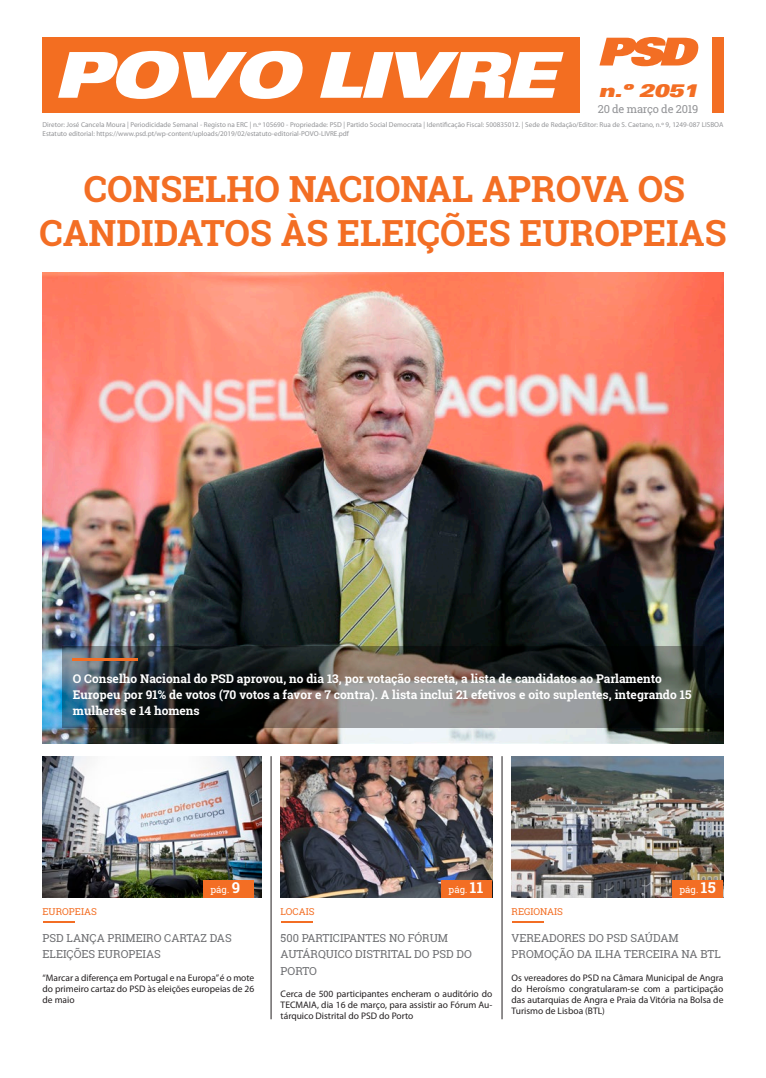
<style>
.page{position:relative;width:766px;height:1078px;background:#fff}
.page>*{position:absolute;margin:0;border:0;box-sizing:border-box;transform-origin:0 0}
.n_texto{font:700 36px/43.2px "Roboto Slab";color:#f36e24;text-align:center}
.t1{font:italic 900 expanded 18px "Univers";color:#f36e24}
.PL_new_destaques_tit{font:700 12px/16px "Roboto Slab";color:#fff}
.PL_new_destaques_tit-2{font:11px/16.5px "Roboto Slab";color:#6c6d70}
.t2{font:11px "Roboto Slab";letter-spacing:-.02em;color:#929396}
.PL_new_destaques_tex{font:9.5px/11px "Myriad Pro";color:#231f20;text-align:justify}
.PL_new_destaques_tex-2{font:9.5px "Roboto Slab";color:#f36e24}
.t3{font:9.5px "Roboto Slab";letter-spacing:.01em;color:#fff}
.t4{font:7.1px/9px "Myriad Pro";color:#929396}
.s1{font-weight:700;font-size:15px}
</style>
<div class="page">
<img style="left:43px;top:272px;width:680px;height:471px">
<img style="left:62px;top:646px;width:642px;height:82px">
<img style="left:43px;top:756px;width:218px;height:141px">
<hr style="left:271px;top:756px;width:1px;height:262px;background:#231f20">
<hr style="left:501px;top:756px;width:1px;height:262px;background:#231f20">
<hr style="left:512px;top:921px;width:32px;height:1px;background:#f36e24">
<img style="left:511px;top:756px;width:212px;height:141px">
<div style="left:672px;top:879px;width:51px;height:18px;background:#f36e24"></div>
<hr style="left:281px;top:921px;width:32px;height:1px;background:#f36e24">
<img style="left:280px;top:756px;width:212px;height:141px">
<div style="left:441px;top:879px;width:51px;height:18px;background:#f36e24"></div>
<div style="left:43px;top:37px;width:536px;height:76px;background:#f36e21"></div>
<div style="left:711px;top:37px;width:12px;height:76px;background:#f36e24"></div>
<svg style="left:58px;top:51px;width:245px;height:48px"></svg>
<svg style="left:320px;top:52px;width:243px;height:46px"></svg>
<svg style="left:599px;top:37px;width:100px;height:29px"></svg>
<hr style="left:43px;top:921px;width:32px;height:1px;background:#f36e24">
<div style="left:203px;top:879px;width:51px;height:18px;background:#f36e24"></div>
<hr style="left:73px;top:658px;width:65px;height:2px;background:#f36e24">
<p class="t1" style="left:598px;top:80px;width:101px">n.º 2051</p>
<p class="t2" style="left:597px;top:101px;width:102px">20 de março de 2019</p>
<p class="t4" style="left:43px;top:120px;width:682px">Diretor: José Cancela Moura | Periodicidade Semanal - Registo na ERC | n.º 105690 - Propriedade: PSD | Partido Social Democrata | Identificação Fiscal: 500835012. | Sede de Redação/Editor: Rua de S. Caetano, n.º 9, 1249-087 LISBOA<br>Estatuto editorial: https://www.psd.pt/wp-content/uploads/2019/02/estatuto-editorial-POVO-LIVRE.pdf</p>
<p class="n_texto" style="left:39px;top:167px;width:688px">CONSELHO NACIONAL APROVA OS<br>CANDIDATOS ÀS ELEIÇÕES EUROPEIAS</p>
<p class="PL_new_destaques_tit" style="left:73px;top:670px;width:620px">O Conselho Nacional do PSD aprovou, no dia 13, por votação secreta, a lista de candidatos ao Parlamento<br>Europeu por 91% de votos (70 votos a favor e 7 contra). A lista inclui 21 efetivos e oito suplentes, integrando 15 mulheres e 14 homens</p>
<p class="t3" style="left:210px;top:882px;width:31px">pág. <span class="s1">9</span></p>
<p class="PL_new_destaques_tex-2" style="left:43px;top:905px;width:56px">EUROPEIAS</p>
<p class="PL_new_destaques_tit-2" style="left:43px;top:929px;width:191px">PSD LANÇA PRIMEIRO CARTAZ DAS<br>ELEIÇÕES EUROPEIAS</p>
<p class="PL_new_destaques_tex" style="left:43px;top:971px;width:213px">“Marcar a diferença em Portugal e na Europa” é o mote do primeiro cartaz do PSD às eleições europeias de 26 de maio</p>
<p class="t3" style="left:448px;top:882px;width:36px">pág. <span class="s1">11</span></p>
<p class="PL_new_destaques_tex-2" style="left:280px;top:905px;width:35px">LOCAIS</p>
<p class="PL_new_destaques_tit-2" style="left:280px;top:929px;width:193px">500 PARTICIPANTES NO FÓRUM<br>AUTÁRQUICO DISTRITAL DO PSD DO<br>PORTO</p>
<p class="PL_new_destaques_tex" style="left:280px;top:988px;width:213px">Cerca de 500 participantes encheram o auditório do TECMAIA, dia 16 de março, para assistir ao Fórum Au&shy;tárquico Distrital do PSD do Porto</p>
<p class="t3" style="left:679px;top:882px;width:38px">pág. <span class="s1">15</span></p>
<p class="PL_new_destaques_tex-2" style="left:511px;top:905px;width:53px">REGIONAIS</p>
<p class="PL_new_destaques_tit-2" style="left:511px;top:929px;width:211px">VEREADORES DO PSD SAÚDAM<br>PROMOÇÃO DA ILHA TERCEIRA NA BTL</p>
<p class="PL_new_destaques_tex" style="left:511px;top:971px;width:213px">Os vereadores do PSD na Câmara Municipal de Angra do Heroísmo congratularam-se com a participação das autarquias de Angra e Praia da Vitória na Bolsa de Turismo de Lisboa (BTL)</p>
</div>
